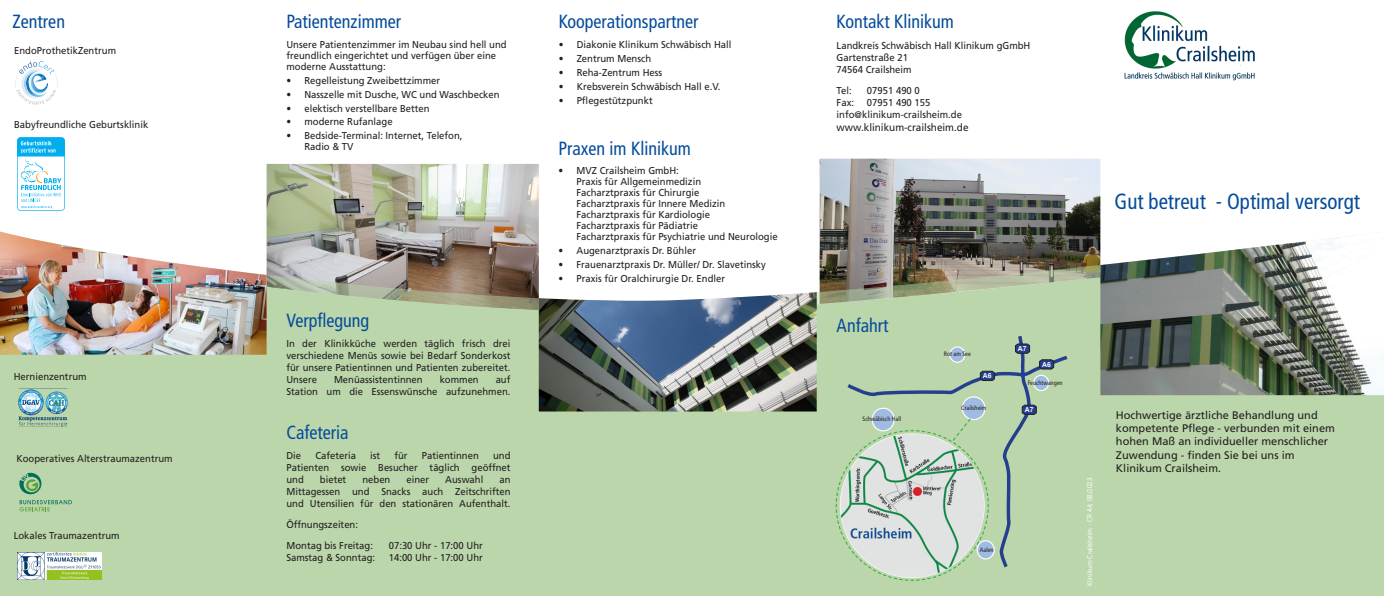
<style>
.page{position:relative;width:1384px;height:596px;background:#fff}
.page>*{position:absolute;margin:0;border:0;box-sizing:border-box;transform-origin:0 0}
.t1{font:condensed 22px "Frutiger LT Pro";color:#044b9a;scale:.95 1}
.t2{font:condensed 19px "Frutiger LT Pro";color:#044b9a;scale:.95 1}
.t3{font:11px/13.2px "Frutiger LT Pro";color:#231f20}
.t4{font:10.5px "Frutiger LT Pro";color:#231f20;scale:.95 1}
.t5{font:10px/12px "Frutiger LT Pro";color:#231f20;scale:.95 1}
.t6{font:7px "Segoe UI";color:#fff;scale:.95 1}
.t7{font:700 6.9px "Arial";color:#fff}
.t8{font:condensed 6.3px "Frutiger LT Pro";color:#231f20}
.s1{font-size:9.5px}
</style>
<div class="page">
<img style="left:266px;top:164px;width:273px;height:63px">
<img style="left:1124px;top:12px;width:131px;height:69px">
<div style="left:0;top:314px;width:1383px;height:281px;background:#bbd6ab"></div>
<img style="left:819px;top:158px;width:281px;height:69px">
<img style="left:266px;top:227px;width:835px;height:87px">
<img style="left:0;top:231px;width:266px;height:123px">
<img style="left:1100px;top:232px;width:283px;height:163px">
<img style="left:539px;top:292px;width:277px;height:119px">
<div style="left:844px;top:332px;width:226px;height:237px;background:#bbd6ab"></div>
<svg style="left:1014px;top:343px;width:16px;height:10px"></svg>
<svg style="left:1038px;top:359px;width:16px;height:10px"></svg>
<svg style="left:979px;top:370px;width:16px;height:11px"></svg>
<svg style="left:1021px;top:404px;width:15px;height:10px"></svg>
<div style="left:949px;top:347px;width:15px;height:15px;background:#9fbbe1;border-radius:50%"></div>
<div style="left:949px;top:346px;width:16px;height:16px;border:1px solid #fff;border-radius:50%"></div>
<div style="left:962px;top:396px;width:22px;height:23px;background:#9fbbe1;border-radius:50%"></div>
<div style="left:961px;top:396px;width:24px;height:24px;border:1px solid #fff;border-radius:50%"></div>
<svg style="left:872px;top:408px;width:22px;height:22px"></svg>
<div style="left:871px;top:407px;width:23px;height:24px;border:1px solid #fff;border-radius:50%"></div>
<div style="left:1033px;top:375px;width:15px;height:15px;background:#9fbbe1;border-radius:50%"></div>
<div style="left:1033px;top:374px;width:16px;height:17px;border:1px solid #fff;border-radius:50%"></div>
<div style="left:977px;top:540px;width:17px;height:18px;background:#9fbbe1;border-radius:50%"></div>
<div style="left:976px;top:540px;width:18px;height:19px;border:1px solid #fff;border-radius:50%"></div>
<svg style="left:835px;top:417px;width:154px;height:164px;background:#c2d3c2"></svg>
<svg style="left:15px;top:61px;width:42px;height:43px"></svg>
<svg style="left:19px;top:472px;width:53px;height:39px;background:#9fc69a"></svg>
<svg style="left:17px;top:137px;width:48px;height:73px"></svg>
<img style="left:19px;top:388px;width:49px;height:38px">
<img style="left:18px;top:552px;width:83px;height:27px">
<p class="t2" style="left:13px;top:11px;width:57px">Zentren</p>
<p class="t5" style="left:14px;top:44px;width:109px">EndoProthetikZentrum</p>
<p class="t5" style="left:14px;top:118px;width:143px">Babyfreundliche Geburtsklinik</p>
<p class="t5" style="left:14px;top:370px;width:78px">Hernienzentrum</p>
<p class="t5" style="left:16px;top:452px;width:166px">Kooperatives Alterstraumazentrum</p>
<p class="t5" style="left:14px;top:529px;width:113px">Lokales Traumazentrum</p>
<p class="t2" style="left:286px;top:11px;width:122px">Patientenzimmer</p>
<p class="t5" style="left:286px;top:39px;width:233px;line-height:11px">Unsere Patientenzimmer im Neubau sind hell und freundlich eingerichtet und verfügen über eine moderne Ausstattung:</p>
<p class="t5" style="left:286px;top:74px;width:163px">• Regelleistung Zweibettzimmer</p>
<p class="t5" style="left:286px;top:88px;width:226px">• Nasszelle mit Dusche, WC und Waschbecken</p>
<p class="t5" style="left:286px;top:102px;width:152px">• elektisch verstellbare Betten</p>
<p class="t5" style="left:286px;top:116px;width:113px">• moderne Rufanlage</p>
<p class="t5" style="left:304px;top:130px;width:168px;line-height:11px;text-indent:-18px">• Bedside-Terminal: Internet, Telefon,<br>Radio &amp; TV</p>
<p class="t2" style="left:286px;top:309px;width:89px">Verpflegung</p>
<p class="t5" style="left:286px;top:337px;width:237px;text-align:justify">In der Klinikküche werden täglich frisch drei verschiedene Menüs sowie bei Bedarf Sonderkost für unsere Patientinnen und Patienten zubereitet.<br>Unsere</p>
<p class="t5" style="left:286px;top:373px;width:237px;text-align:right">auf<br>Station um die Essenswünsche aufzunehmen.</p>
<p class="t2" style="left:286px;top:421px;width:67px">Cafeteria</p>
<p class="t5" style="left:286px;top:449px;width:17px">Die</p>
<p class="t5" style="left:315px;top:449px;width:44px">Cafeteria</p>
<p class="t5" style="left:370px;top:449px;width:12px">ist</p>
<p class="t5" style="left:394px;top:449px;width:15px">für</p>
<p class="t5" style="left:422px;top:449px;width:62px">Patientinnen</p>
<p class="t5" style="left:334px;top:373px;width:95px">Menüassistentinnen</p>
<p class="t5" style="left:439px;top:373px;width:43px">kommen</p>
<p class="t5" style="left:286px;top:449px;width:237px;text-align:justify;text-indent:207px">und Patienten sowie Besucher täglich geöffnet und</p>
<p class="t5" style="left:320px;top:473px;width:29px">bietet</p>
<p class="t5" style="left:362px;top:473px;width:31px">neben</p>
<p class="t5" style="left:406px;top:473px;width:25px">einer</p>
<p class="t5" style="left:445px;top:473px;width:41px">Auswahl</p>
<p class="t5" style="left:286px;top:473px;width:237px;text-align:justify;text-indent:213px">an Mittagessen und Snacks auch Zeitschriften und Utensilien für den stationären Aufenthalt.</p>
<p class="t5" style="left:286px;top:518px;width:77px">Öffnungszeiten:</p>
<p class="t5" style="left:286px;top:538px;width:93px">Montag bis Freitag:</p>
<p class="t5" style="left:389px;top:538px;width:100px">07:30 Uhr - 17:00 Uhr</p>
<p class="t5" style="left:286px;top:550px;width:95px">Samstag &amp; Sonntag:</p>
<p class="t5" style="left:389px;top:550px;width:100px">14:00 Uhr - 17:00 Uhr</p>
<p class="t2" style="left:558px;top:11px;width:149px">Kooperationspartner</p>
<p class="t5" style="left:558px;top:39px;width:183px">• Diakonie Klinikum Schwäbisch Hall</p>
<p class="t5" style="left:558px;top:52px;width:99px">• Zentrum Mensch</p>
<p class="t5" style="left:558px;top:66px;width:110px">• Reha-Zentrum Hess</p>
<p class="t5" style="left:558px;top:80px;width:172px">• Krebsverein Schwäbisch Hall e.V.</p>
<p class="t5" style="left:558px;top:95px;width:100px">• Pflegestützpunkt</p>
<p class="t2" style="left:558px;top:137px;width:141px">Praxen im Klinikum</p>
<p class="t5" style="left:576px;top:165px;width:213px;line-height:11px;text-indent:-18px">• MVZ Crailsheim GmbH:<br>Praxis für Allgemeinmedizin<br>Facharztpraxis für Chirurgie<br>Facharztpraxis für Innere Medizin<br>Facharztpraxis für Kardiologie<br>Facharztpraxis für Pädiatrie<br>Facharztpraxis für Psychiatrie und Neurologie</p>
<p class="t5" style="left:558px;top:244px;width:146px">• Augenarztpraxis Dr. Bühler</p>
<p class="t5" style="left:558px;top:258px;width:220px">• Frauenarztpraxis Dr. Müller/ Dr. Slavetinsky</p>
<p class="t5" style="left:558px;top:272px;width:177px">• Praxis für Oralchirurgie Dr. Endler</p>
<p class="t2" style="left:836px;top:11px;width:125px">Kontakt Klinikum</p>
<p class="t5" style="left:836px;top:40px;width:205px">Landkreis Schwäbisch Hall Klinikum gGmbH<br>Gartenstraße 21<br>74564 Crailsheim</p>
<p class="t5" style="left:836px;top:84px;width:17px">Tel:</p>
<p class="t5" style="left:867px;top:84px;width:57px">07951 490 0</p>
<p class="t5" style="left:836px;top:96px;width:20px">Fax:</p>
<p class="t5" style="left:836px;top:96px;width:133px;line-height:12.6px;text-align:center">07951 490 155 info<span class="s1">@</span>klinikum-crailsheim.de</p>
<p class="t4" style="left:836px;top:121px;width:140px">www.klinikum-crailsheim.de</p>
<p class="t1" style="left:1114px;top:188px;width:260px">Gut betreut - Optimal versorgt</p>
<p class="t2" style="left:836px;top:314px;width:56px">Anfahrt</p>
<p class="t8" style="left:862px;top:414px;width:40px">Schwäbisch Hall</p>
<p class="t8" style="left:943px;top:350px;width:29px">Rot am See</p>
<p class="t7" style="left:982px;top:371px;width:10px">A6</p>
<p class="t8" style="left:961px;top:404px;width:27px">Crailsheim</p>
<p class="t7" style="left:1017px;top:344px;width:10px">A7</p>
<p class="t7" style="left:1042px;top:359px;width:10px">A6</p>
<p class="t8" style="left:1027px;top:378px;width:36px">Feuchtwangen</p>
<p class="t7" style="left:1024px;top:405px;width:10px">A7</p>
<p class="t8" style="left:979px;top:545px;width:15px">Aalen</p>
<p class="t6" style="left:1083px;top:585px;width:115px;rotate:-90deg">Klinikum Crailsheim - CR 44; 08/2023</p>
<p class="t3" style="left:1115px;top:408px;width:220px">Hochwertige ärztliche Behandlung und kompetente Pflege - verbunden mit einem hohen Maß an individueller menschlicher Zuwendung - finden Sie bei uns im Klinikum Crailsheim.</p>
<p class="t3" style="left:1123px;top:426px;width:203px">Hochwertige ärztliche Behandlung und kompetente Pflege -</p>
<p class="t3" style="left:1123px;top:452px;width:174px">verbunden mit einem hohen Maß</p>
</div>
